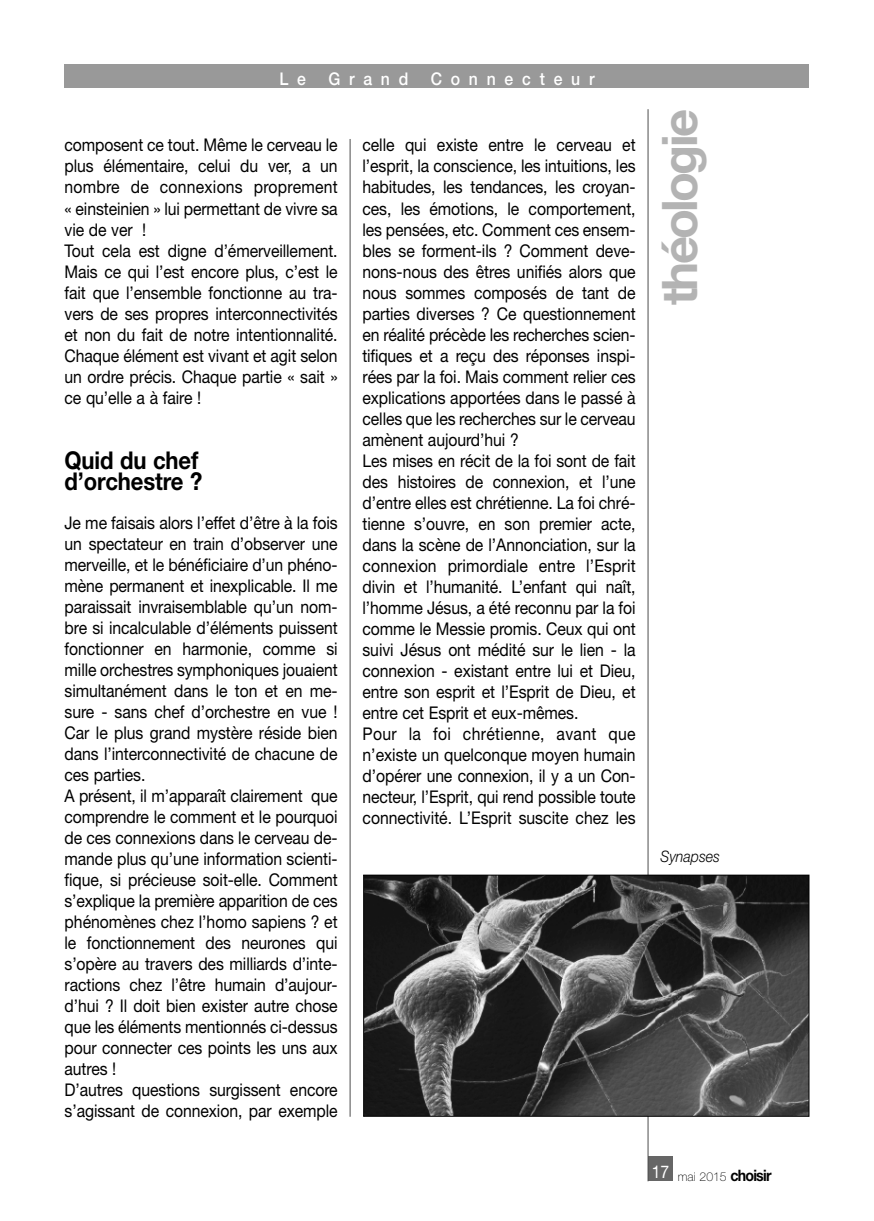
<style>
.page{position:relative;width:874px;height:1221px;background:#fff}
.page>*{position:absolute;margin:0;border:0;box-sizing:border-box;transform-origin:0 0}
.t1{font:700 49px "Helvetica Neue";letter-spacing:-.055em;color:#b3b3b3}
.t2{font:700 24.5px/21px "Helvetica Neue";letter-spacing:-.005em;color:#000;scale:.9 1}
.t3{font:17.5px/21px "Helvetica Neue";letter-spacing:-.005em;color:#000;scale:.9 1}
.t4{font:500 17.5px "Helvetica Neue";letter-spacing:.555em;color:#fff;scale:.9 1}
.t5{font:17.5px "Helvetica Neue";color:#fff;scale:.9 1}
.t6{font:italic 300 15.75px "Helvetica Neue";color:#000;scale:.9 1}
.t7{font:100 12.25px "Helvetica Neue";color:#000}
.s1{font-weight:700;font-size:15.75px}
</style>
<div class="page">
<div style="left:64px;top:64px;width:745px;height:24px;background:#999"></div>
<hr style="left:349px;top:139px;width:1px;height:977px;background:#4d4d4d">
<div style="left:647px;top:1156px;width:25px;height:25px;background:#666"></div>
<hr style="left:647px;top:109px;width:1px;height:1072px;background:#4d4d4d">
<img style="left:365px;top:876px;width:442px;height:238px">
<div style="left:363px;top:874px;width:446px;height:242px;border:1px solid #000"></div>
<p class="t4" style="left:279px;top:72px;width:31px">L e</p>
<p class="t4" style="left:328px;top:72px;width:90px">Grand</p>
<p class="t4" style="left:430px;top:72px;width:183px">Connecteur</p>
<p class="t3" style="left:64px;top:136px;width:305px">composent ce tout. Même le cerveau le plus élémentaire, celui du ver, a un nombre de connexions proprement « einsteinien » lui permettant de vivre sa vie de ver !<br>Tout cela est digne d’émerveillement.<br>Mais ce qui l’est encore plus, c’est le fait que l’ensemble fonctionne au tra&shy;vers de ses propres interconnectivités et non du fait de notre intentionnalité.<br>Chaque élément est vivant et agit selon un ordre précis. Chaque partie « sait » ce qu’elle a à faire !</p>
<h2 class="t2" style="left:64px;top:452px;width:154px">Quid du chef d’orchestre ?</h2>
<p class="t3" style="left:64px;top:513px;width:305px">Je me faisais alors l’effet d’être à la fois un spectateur en train d’observer une merveille, et le bénéficiaire d’un phéno&shy;mène permanent et inexplicable. Il me paraissait invraisemblable qu’un nom&shy;bre si incalculable d’éléments puissent fonctionner en harmonie, comme si mille orchestres symphoniques jouaient simultanément dans le ton et en me&shy;sure - sans chef d’orchestre en vue !<br>Car le plus grand mystère réside bien dans l’interconnectivité de chacune de ces parties.<br>A présent, il m’apparaît clairement que comprendre le comment et le pourquoi de ces connexions dans le cerveau de&shy;mande plus qu’une information scienti&shy;fique, si précieuse soit-elle. Comment s’explique la première apparition de ces phénomènes chez l’homo sapiens ? et le fonctionnement des neurones qui s’opère au travers des milliards d’inte&shy;ractions chez l’être humain d’aujour&shy;d’hui ? Il doit bien exister autre chose que les éléments mentionnés ci-dessus pour connecter ces points les uns aux autres !<br>D’autres questions surgissent encore s’agissant de connexion, par exemple</p>
<p class="t3" style="left:362px;top:136px;width:305px">celle qui existe entre le cerveau et l’esprit, la conscience, les intuitions, les habitudes, les tendances, les croyan&shy;ces, les émotions, le comportement, les pensées, etc. Comment ces ensem&shy;bles se forment-ils ? Comment deve&shy;nons-nous des êtres unifiés alors que nous sommes composés de tant de parties diverses ? Ce questionnement en réalité précède les recherches scien&shy;tifiques et a reçu des réponses inspi&shy;rées par la foi. Mais comment relier ces explications apportées dans le passé à celles que les recherches sur le cerveau amènent aujourd’hui ?<br>Les mises en récit de la foi sont de fait des histoires de connexion, et l’une d’entre elles est chrétienne. La foi chré&shy;tienne s’ouvre, en son premier acte, dans la scène de l’Annonciation, sur la connexion primordiale entre l’Esprit divin et l’humanité. L’enfant qui naît, l’homme Jésus, a été reconnu par la foi comme le Messie promis. Ceux qui ont suivi Jésus ont médité sur le lien - la connexion - existant entre lui et Dieu, entre son esprit et l’Esprit de Dieu, et entre cet Esprit et eux-mêmes.<br>Pour la foi chrétienne, avant que n’existe un quelconque moyen humain d’opérer une connexion, il y a un Con&shy;necteur, l’Esprit, qui rend possible toute connectivité. L’Esprit suscite chez les</p>
<h1 class="t1" style="left:635px;top:305px;width:197px;rotate:-90deg">théologie</h1>
<p class="t6" style="left:660px;top:843px;width:68px">Synapses</p>
<p class="t5" style="left:651px;top:1165px;width:21px">17</p>
<p class="t7" style="left:677px;top:1172px;width:95px">mai 2015 <span class="s1">choisir</span></p>
</div>
